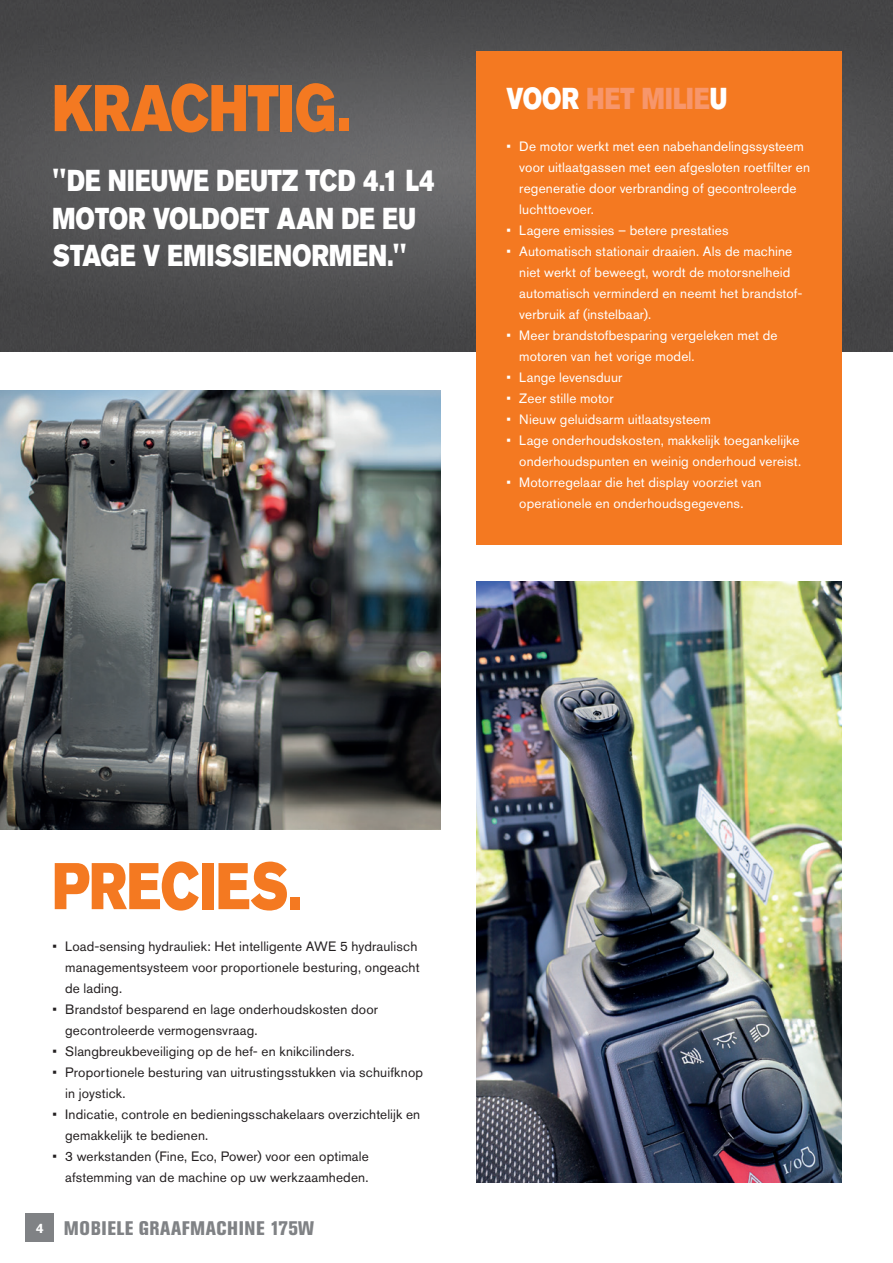
<style>
.page{position:relative;width:893px;height:1263px;background:#fff}
.page>*{position:absolute;margin:0;border:0;box-sizing:border-box;transform-origin:0 0}
.t1{font:65.25px "Akzidenz Grotesk BQ Super";color:#f47921;scale:.8 1}
.t2{font:30px/37.5px "Akzidenz Grotesk BQ Super";letter-spacing:.01em;color:#fff;scale:1.5 1}
.t3{font:30px "Akzidenz Grotesk BQ Super";letter-spacing:.01em;color:#f7966b;scale:.8 1}
.t4{font:800 condensed 19.5px "Akzidenz Grotesk Pro";letter-spacing:.03em;color:#808285}
.t5{font:13.5px/21px "Akzidenz Grotesk Pro";letter-spacing:.01em;color:#fff}
.t6{font:13.5px/21px "Akzidenz Grotesk Pro";letter-spacing:.01em;color:#231f20}
.s1{color:#fff}
.s2{font-weight:700;font-stretch:normal;font-size:13.5px;color:#fff}
</style>
<div class="page">
<img style="left:0;top:0;width:893px;height:351px">
<img style="left:0;top:390px;width:440px;height:439px">
<img style="left:476px;top:582px;width:365px;height:600px">
<div style="left:476px;top:51px;width:365px;height:493px;background:#f47921"></div>
<div style="left:26px;top:1213px;width:28px;height:29px;background:#808285"></div>
<h1 class="t1" style="left:52px;top:70px;width:374px">KRACHTIG.</h1>
<h2 class="t2" style="left:52px;top:162px;width:256px">"DE NIEUWE DEUTZ TCD 4.1 L4<br>MOTOR VOLDOET AAN DE EU<br>STAGE V EMISSIENORMEN."</h2>
<h2 class="t3" style="left:507px;top:81px;width:277px"><span class="s1">VOOR</span> HET MILIE<span class="s1">U</span></h2>
<p class="t5" style="left:519px;top:136px;width:292px;text-indent:-13px">• De motor werkt met een nabehandelingssysteem voor uitlaatgassen met een afgesloten roetfilter en regeneratie door verbranding of gecontroleerde luchttoevoer.</p>
<p class="t5" style="left:507px;top:220px;width:224px">• Lagere emissies – betere prestaties</p>
<p class="t5" style="left:519px;top:241px;width:285px;text-indent:-13px">• Automatisch stationair draaien. Als de machine niet werkt of beweegt, wordt de motorsnelheid automatisch verminderd en neemt het brandstof&shy;verbruik af (instelbaar).</p>
<p class="t5" style="left:519px;top:325px;width:260px;text-indent:-13px">• Meer brandstofbesparing vergeleken met de motoren van het vorige model.</p>
<p class="t5" style="left:507px;top:367px;width:117px">• Lange levensduur</p>
<p class="t5" style="left:507px;top:388px;width:109px">• Zeer stille motor</p>
<p class="t5" style="left:507px;top:409px;width:206px">• Nieuw geluidsarm uitlaatsysteem</p>
<p class="t5" style="left:507px;top:430px;width:296px;text-align:right">• Lage onderhoudskosten, makkelijk toegankelijke onderhoudspunten en weinig onderhoud vereist.</p>
<p class="t5" style="left:507px;top:472px;width:256px;text-align:center">• Motorregelaar die het display voorziet van operationele en onderhoudsgegevens.</p>
<h1 class="t1" style="left:52px;top:848px;width:313px">PRECIES.</h1>
<p class="t6" style="left:65px;top:936px;width:356px;text-indent:-13px">• Load-sensing hydrauliek: Het intelligente AWE 5 hydraulisch managementsysteem voor proportionele besturing, ongeacht de lading.</p>
<p class="t6" style="left:65px;top:999px;width:314px;text-indent:-13px">• Brandstof besparend en lage onderhoudskosten door gecontroleerde vermogensvraag.</p>
<p class="t6" style="left:52px;top:1041px;width:304px">• Slangbreukbeveiliging op de hef- en knikcilinders.</p>
<p class="t6" style="left:65px;top:1062px;width:359px;text-indent:-13px">• Proportionele besturing van uitrustingsstukken via schuifknop in joystick.</p>
<p class="t6" style="left:65px;top:1104px;width:357px;text-indent:-13px">• Indicatie, controle en bedieningsschakelaars overzichtelijk en gemakkelijk te bedienen.</p>
<p class="t6" style="left:52px;top:1146px;width:318px;text-align:right">• 3 werkstanden (Fine, Eco, Power) voor een optimale afstemming van de machine op uw werkzaamheden.</p>
<h3 class="t4" style="left:36px;top:1215px;width:279px"><span class="s2">4</span> MOBIELE GRAAFMACHINE 175W</h3>
</div>
